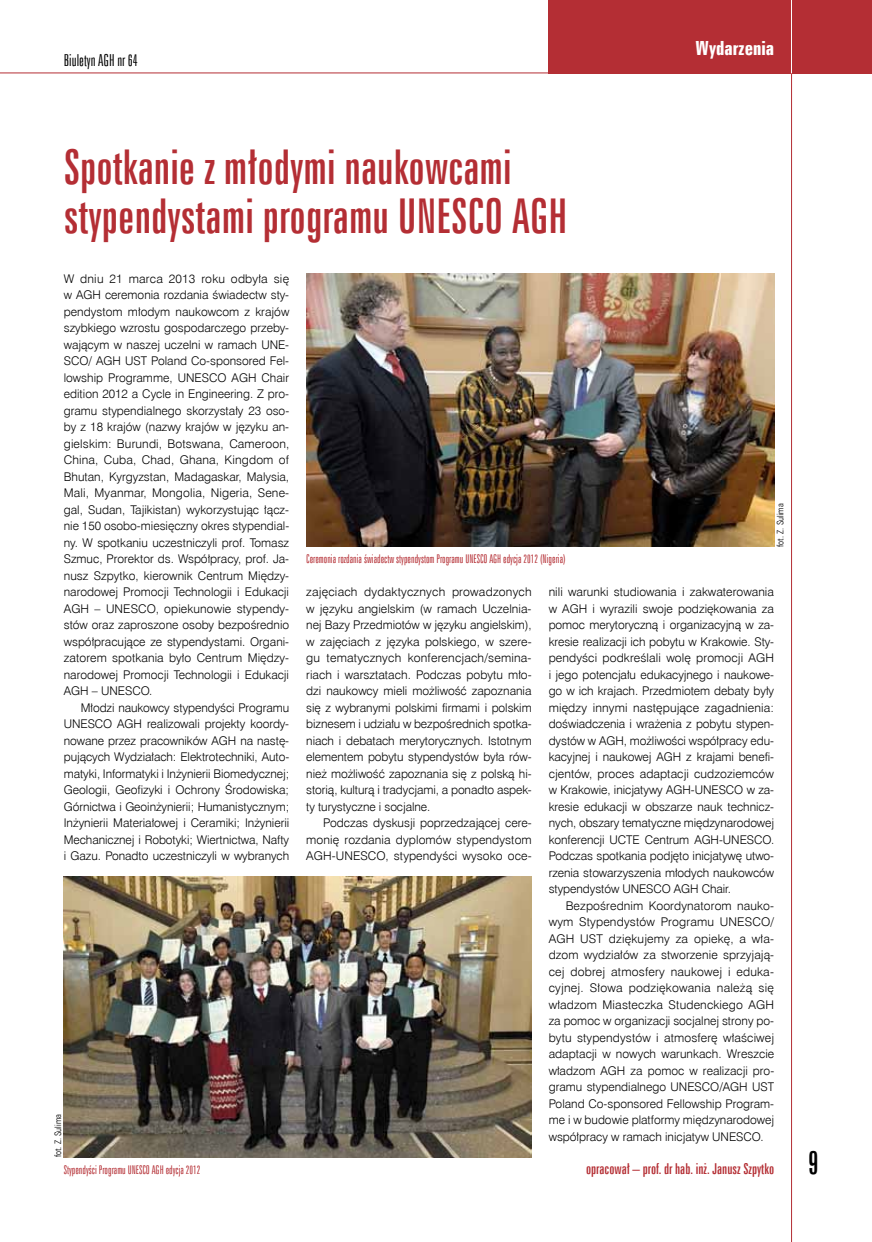
<style>
.page{position:relative;width:872px;height:1242px;background:#fff}
.page>*{position:absolute;margin:0;border:0;box-sizing:border-box;transform-origin:0 0}
.t1{font:48px/49.5px "Zurich X Cn EU";color:#b42e34}
.t2{font:32.85px "Zurich X Cn EU";color:#000;scale:.91 1}
.t3{font:700 19.5px "Zurich X Cn EU";color:#fff}
.t4{font:16.5px "Zurich Lt X Cn EU";color:#000}
.t5{font:15px "Zurich X Cn EU";color:#b42e34}
.t6{font:12px/16.5px "Swis 721 Lt EU";letter-spacing:-.005em;color:#000;text-align:justify}
.t7{font:12px "Zurich Lt X Cn EU";color:#b42e34}
.t8{font:9px "Zurich Lt Cn EU";color:#000}
</style>
<div class="page">
<hr style="left:791px;top:0;width:1px;height:1242px;background:#b42e34">
<div style="left:549px;top:0;width:323px;height:73px;background:#b42e34"></div>
<hr style="left:791px;top:0;width:1px;height:73px;background:#fff">
<hr style="left:0;top:73px;width:549px;height:1px;background:#b42e34">
<img style="left:64px;top:877px;width:467px;height:280px">
<img style="left:306px;top:273px;width:468px;height:274px">
<h3 class="t4" style="left:64px;top:50px;width:76px">Biuletyn AGH nr 64</h3>
<h3 class="t3" style="left:695px;top:36px;width:80px">Wydarzenia</h3>
<h1 class="t1" style="left:64px;top:142px;width:505px">Spotkanie z młodymi naukowcami stypendystami programu UNESCO AGH</h1>
<p class="t6" style="left:64px;top:270px;width:227px">W dniu 21 marca 2013 roku odbyła się w AGH ceremonia rozdania świadectw sty&shy;pendystom młodym naukowcom z krajów szybkiego wzrostu gospodarczego przeby&shy;wającym w naszej uczelni w ramach UNE-SCO/ AGH UST Poland Co-sponsored Fel&shy;lowship Programme, UNESCO AGH Chair edition 2012 a Cycle in Engineering. Z pro&shy;gramu stypendialnego skorzystały 23 oso&shy;by z 18 krajów (nazwy krajów w języku an&shy;gielskim: Burundi, Botswana, Cameroon, China, Cuba, Chad, Ghana, Kingdom of Bhutan, Kyrgyzstan, Madagaskar, Malysia, Mali, Myanmar, Mongolia, Nigeria, Sene&shy;gal, Sudan, Tajikistan) wykorzystując łącz&shy;nie 150 osobo-miesięczny okres stypendial&shy;ny. W spotkaniu uczestniczyli prof. Tomasz Szmuc, Prorektor ds. Współpracy, prof. Ja&shy;nusz Szpytko, kierownik Centrum Między&shy;narodowej Promocji Technologii i Edukacji AGH – UNESCO, opiekunowie stypendy&shy;stów oraz zaproszone osoby bezpośrednio współpracujące ze stypendystami. Organi&shy;zatorem spotkania było Centrum Między&shy;narodowej Promocji Technologii i Edukacji AGH – UNESCO.</p>
<p class="t6" style="left:64px;top:699px;width:227px;text-indent:17px">Młodzi naukowcy stypendyści Programu UNESCO AGH realizowali projekty koordy&shy;nowane przez pracowników AGH na nastę&shy;pujących Wydziałach: Elektrotechniki, Auto&shy;matyki, Informatyki i Inżynierii Biomedycznej; Geologii, Geofizyki i Ochrony Środowiska; Górnictwa i Geoinżynierii; Humanistycznym; Inżynierii Materiałowej i Ceramiki; Inżynierii Mechanicznej i Robotyki; Wiertnictwa, Nafty i Gazu. Ponadto uczestniczyli w wybranych</p>
<p class="t8" style="left:52px;top:1157px;width:45px;rotate:-90deg">fot. Z. Sulima</p>
<p class="t7" style="left:64px;top:1162px;width:138px">Stypendyści Programu UNESCO AGH edycja 2012</p>
<p class="t7" style="left:306px;top:552px;width:261px">Ceremonia rozdania świadectw stypendystom Programu UNESCO AGH edycja 2012 (Nigeria)</p>
<p class="t8" style="left:774px;top:547px;width:45px;rotate:-90deg">fot. Z. Sulima</p>
<p class="t6" style="left:306px;top:584px;width:227px">zajęciach dydaktycznych prowadzonych w języku angielskim (w ramach Uczelnia&shy;nej Bazy Przedmiotów w języku angielskim), w zajęciach z języka polskiego, w szere&shy;gu tematycznych konferencjach/semina&shy;riach i warsztatach. Podczas pobytu mło&shy;dzi naukowcy mieli możliwość zapoznania się z wybranymi polskimi firmami i polskim biznesem i udziału w bezpośrednich spotka&shy;niach i debatach merytorycznych. Istotnym elementem pobytu stypendystów była rów&shy;nież możliwość zapoznania się z polską hi&shy;storią, kulturą i tradycjami, a ponadto aspek&shy;ty turystyczne i socjalne.</p>
<p class="t6" style="left:306px;top:815px;width:227px;text-indent:17px">Podczas dyskusji poprzedzającej cere&shy;monię rozdania dyplomów stypendystom AGH-UNESCO, stypendyści wysoko oce-</p>
<p class="t6" style="left:549px;top:584px;width:227px">nili warunki studiowania i zakwaterowania w AGH i wyrazili swoje podziękowania za pomoc merytoryczną i organizacyjną w za&shy;kresie realizacji ich pobytu w Krakowie. Sty&shy;pendyści podkreślali wolę promocji AGH i jego potencjału edukacyjnego i naukowe&shy;go w ich krajach. Przedmiotem debaty były między innymi następujące zagadnienia: doświadczenia i wrażenia z pobytu stypen&shy;dystów w AGH, możliwości współpracy edu&shy;kacyjnej i naukowej AGH z krajami benefi&shy;cjentów, proces adaptacji cudzoziemców w Krakowie, inicjatywy AGH-UNESCO w za&shy;kresie edukacji w obszarze nauk technicz&shy;nych, obszary tematyczne międzynarodowej konferencji UCTE Centrum AGH-UNESCO.<br>Podczas spotkania podjęto inicjatywę utwo&shy;rzenia stowarzyszenia młodych naukowców stypendystów UNESCO AGH Chair.</p>
<p class="t6" style="left:549px;top:897px;width:227px;text-indent:17px">Bezpośrednim Koordynatorom nauko&shy;wym Stypendystów Programu UNESCO/ AGH UST dziękujemy za opiekę, a wła&shy;dzom wydziałów za stworzenie sprzyjają&shy;cej dobrej atmosfery naukowej i eduka&shy;cyjnej. Słowa podziękowania należą się władzom Miasteczka Studenckiego AGH za pomoc w organizacji socjalnej strony po&shy;bytu stypendystów i atmosferę właściwej adaptacji w nowych warunkach. Wreszcie władzom AGH za pomoc w realizacji pro&shy;gramu stypendialnego UNESCO/AGH UST Poland Co-sponsored Fellowship Program&shy;me i w budowie platformy międzynarodowej współpracy w ramach inicjatyw UNESCO.</p>
<p class="t5" style="left:586px;top:1159px;width:189px">opracował – prof. dr hab. inż. Janusz Szpytko</p>
<h2 class="t2" style="left:808px;top:1142px;width:13px">9</h2>
</div>
